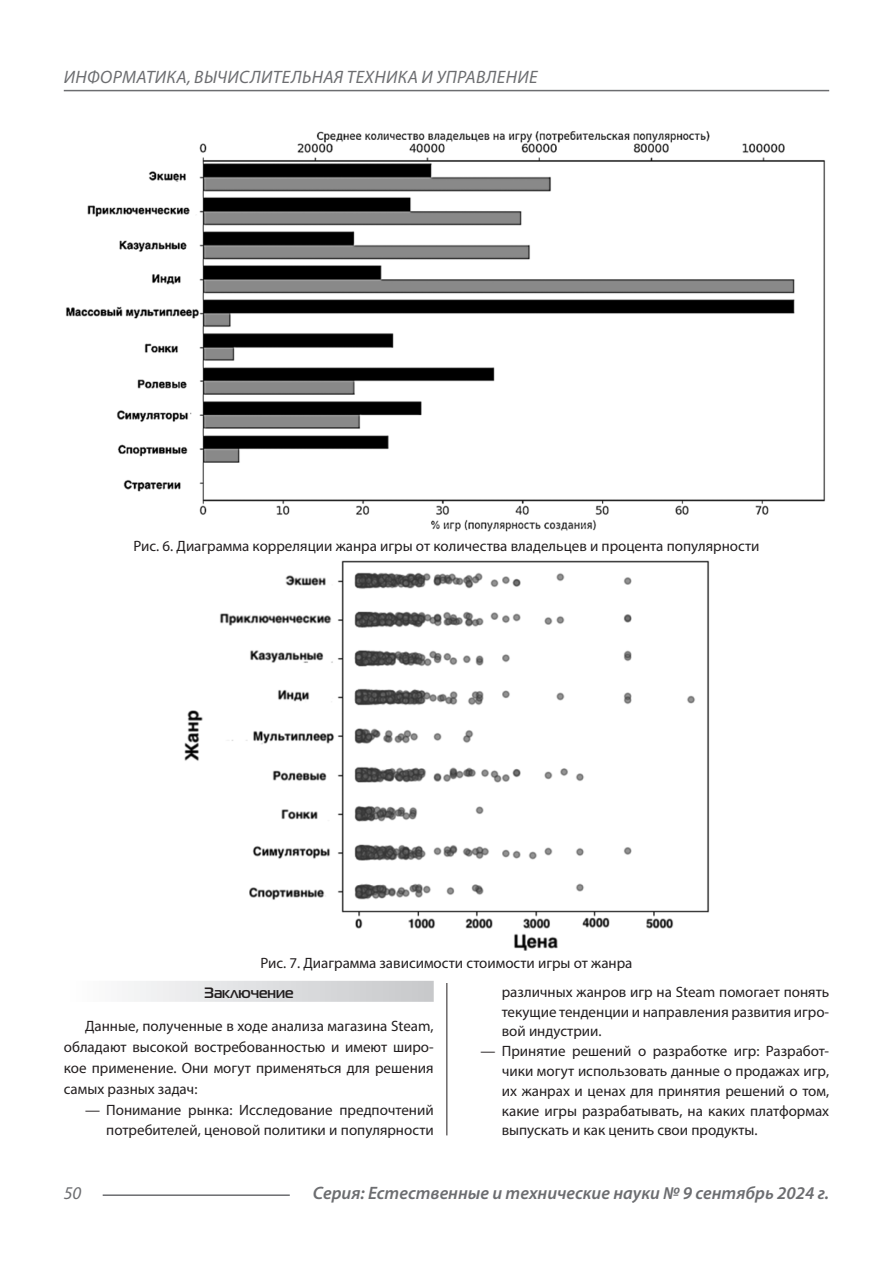
<style>
.page{position:relative;width:893px;height:1263px;background:#fff}
.page>*{position:absolute;margin:0;border:0;box-sizing:border-box;transform-origin:0 0}
.t1{font:italic 600 18px "Myriad Pro";color:#6c6d70}
.t2{font:italic 18px "Myriad Pro";letter-spacing:.02em;color:#6c6d70}
.Статья_текст{font:15px/19.8px "Myriad Pro";color:#231f20;text-align:justify}
.Статья_подзаголовок{font:700 15px "Magistral C";color:#231f20}
</style>
<div class="page">
<hr style="left:446px;top:128px;width:1px;height:1007px;background:#231f20">
<hr style="left:103px;top:1194px;width:187px;height:2px;background:#6c6d70">
<hr style="left:64px;top:90px;width:765px;height:1px;background:#6c6d70">
<div style="left:64px;top:981px;width:370px;height:21px;background:linear-gradient(to right,#fefeff,#c6c8ca)"></div>
<div style="left:443px;top:968px;width:9px;height:15px;background:#fff"></div>
<img style="left:66px;top:128px;width:760px;height:405px">
<img style="left:184px;top:559px;width:526px;height:392px">
<p class="t2" style="left:64px;top:66px;width:475px">ИНФОРМАТИКА, ВЫЧИСЛИТЕЛЬНАЯ ТЕХНИКА И УПРАВЛЕНИЕ</p>
<p class="Статья_текст" style="left:133px;top:536px;width:627px">Рис. 6. Диаграмма корреляции жанра игры от количества владельцев и процента популярности</p>
<p class="Статья_текст" style="left:260px;top:953px;width:374px">Рис. 7. Диаграмма зависимости стоимости игры от жанра</p>
<p class="Статья_подзаголовок" style="left:204px;top:983px;width:91px">Заключение</p>
<p class="Статья_текст" style="left:64px;top:1015px;width:371px;line-height:20.9px;text-indent:21px">Данные, полученные в ходе анализа магазина Steam, обладают высокой востребованностью и имеют широ&shy;кое применение. Они могут применяться для решения самых разных задач:</p>
<p class="Статья_текст" style="left:85px;top:1099px;width:350px;line-height:20.9px;text-align:right">— Понимание рынка: Исследование предпочтений потребителей, ценовой политики и популярности</p>
<p class="Статья_текст" style="left:502px;top:981px;width:329px">различных жанров игр на Steam помогает понять текущие тенденции и направления развития игро&shy;вой индустрии.</p>
<p class="Статья_текст" style="left:502px;top:1041px;width:329px;text-indent:-21px">— Принятие решений о разработке игр: Разработ&shy;чики могут использовать данные о продажах игр, их жанрах и ценах для принятия решений о том, какие игры разрабатывать, на каких платформах выпускать и как ценить свои продукты.</p>
<p class="t2" style="left:64px;top:1182px;width:19px">50</p>
<p class="t1" style="left:313px;top:1182px;width:518px">Серия: Естественные и технические науки № 9 сентябрь 2024 г.</p>
</div>
